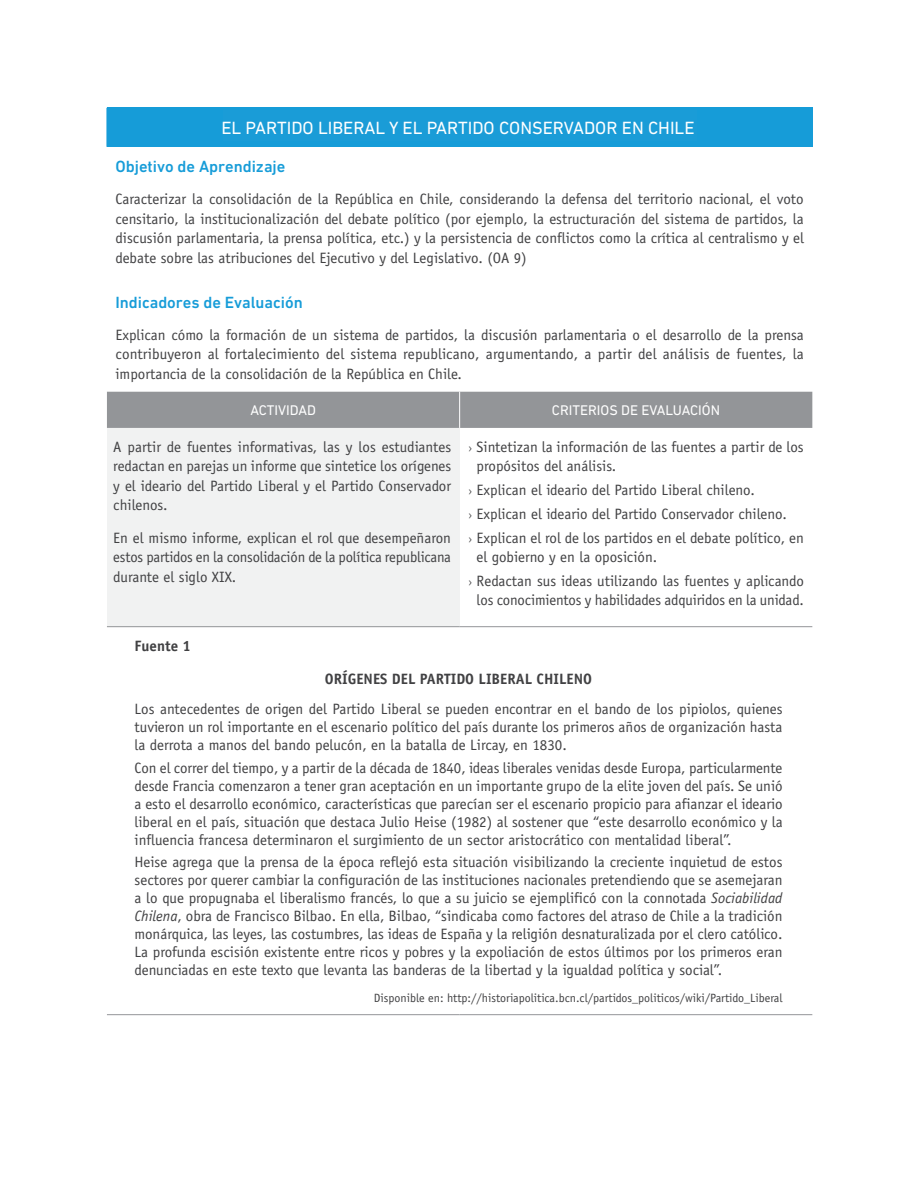
<style>
.page{position:relative;width:918px;height:1188px;background:#fff}
.page>*{position:absolute;margin:0;border:0;box-sizing:border-box;transform-origin:0 0}
.t1{font:18px "DIN Next LT Pro";color:#fff}
.t2{font:500 16.5px "DIN Next LT Pro";color:#169cd8}
.t3{font:15px/18px "Officina Sans";color:#414143;text-align:justify}
.t4{font:700 15px "Officina Sans";color:#414143}
.t5{font:14.25px "DIN Next LT Pro";color:#fff}
.t6{font:12px "Officina Sans";color:#414143}
.s1{font-family:"Dignathin"}
.s2{font-style:italic}
</style>
<div class="page">
<div style="left:107px;top:108px;width:705px;height:39px;background:#169cd8"></div>
<div style="left:107px;top:392px;width:705px;height:36px;background:#939598"></div>
<div style="left:107px;top:428px;width:353px;height:199px;background:#f1f2f2"></div>
<hr style="left:812px;top:108px;width:1px;height:39px;background:#169cd8">
<hr style="left:459px;top:392px;width:1px;height:36px;background:#fff">
<hr style="left:107px;top:626px;width:353px;height:1px;background:#939598">
<hr style="left:460px;top:626px;width:352px;height:1px;background:#939598">
<hr style="left:107px;top:1014px;width:353px;height:1px;background:#939598">
<hr style="left:460px;top:1014px;width:352px;height:1px;background:#939598">
<div style="left:223px;top:110px;width:474px;height:31px;background:#1a9cd7"></div>
<p class="t1" style="left:413px;top:118px;width:104px">VALUACIÓN 2</p>
<p class="t1" style="left:222px;top:117px;width:474px">EL PARTIDO LIBERAL Y EL PARTIDO CONSERVADOR EN CHILE</p>
<p class="t2" style="left:115px;top:157px;width:172px">Objetivo de Aprendizaje</p>
<p class="t3" style="left:115px;top:189px;width:690px;line-height:19.5px">Caracterizar la consolidación de la República en Chile, considerando la defensa del territorio nacional, el voto censitario, la institucionalización del debate político (por ejemplo, la estructuración del sistema de partidos, la discusión parlamentaria, la prensa política, etc.) y la persistencia de conflictos como la crítica al centralismo y el debate sobre las atribuciones del Ejecutivo y del Legislativo. (OA 9)</p>
<p class="t2" style="left:115px;top:293px;width:189px">Indicadores de Evaluación</p>
<p class="t3" style="left:115px;top:325px;width:690px;line-height:19.5px">Explican cómo la formación de un sistema de partidos, la discusión parlamentaria o el desarrollo de la prensa contribuyeron al fortalecimiento del sistema republicano, argumentando, a partir del análisis de fuentes, la importancia de la consolidación de la República en Chile.</p>
<p class="t5" style="left:251px;top:402px;width:67px">ACTIVIDAD</p>
<p class="t5" style="left:552px;top:402px;width:170px">CRITERIOS DE EVALUACIÓN</p>
<p class="t3" style="left:113px;top:437px;width:339px;line-height:19.5px">A partir de fuentes informativas, las y los estudiantes redactan en parejas un informe que sintetice los orígenes y el ideario del Partido Liberal y el Partido Conservador chilenos.</p>
<p class="t3" style="left:113px;top:528px;width:339px;line-height:19.5px">En el mismo informe, explican el rol que desempeñaron estos partidos en la consolidación de la política republicana durante el siglo XIX.</p>
<p class="t3" style="left:477px;top:437px;width:329px;line-height:19.5px;text-indent:-9px"><span class="s1">&gt;</span> Sintetizan la información de las fuentes a partir de los propósitos del análisis.</p>
<p class="t3" style="left:468px;top:478px;width:337px;line-height:23.7px;text-align:left"><span class="s1">&gt;</span> Explican el ideario del Partido Liberal chileno.<br><span class="s1">&gt;</span> Explican el ideario del Partido Conservador chileno.<br><span class="s1">&gt;</span> Explican el rol de los partidos en el debate político, en</p>
<p class="t3" style="left:468px;top:545px;width:337px;line-height:23.7px;text-indent:9px">el gobierno y en la oposición.<br><span class="s1">&gt;</span> Redactan sus ideas utilizando las fuentes y aplicando</p>
<p class="t3" style="left:477px;top:591px;width:329px">los conocimientos y habilidades adquiridos en la unidad.</p>
<p class="t4" style="left:135px;top:637px;width:58px">Fuente 1</p>
<p class="t4" style="left:325px;top:669px;width:269px">ORÍGENES DEL PARTIDO LIBERAL CHILENO</p>
<p class="t3" style="left:135px;top:700px;width:650px">Los antecedentes de origen del Partido Liberal se pueden encontrar en el bando de los pipiolos, quienes tuvieron un rol importante en el escenario político del país durante los primeros años de organización hasta la derrota a manos del bando pelucón, en la batalla de Lircay, en 1830.</p>
<p class="t3" style="left:135px;top:758px;width:650px">Con el correr del tiempo, y a partir de la década de 1840, ideas liberales venidas desde Europa, particularmente desde Francia comenzaron a tener gran aceptación en un importante grupo de la elite joven del país. Se unió a esto el desarrollo económico, características que parecían ser el escenario propicio para afianzar el ideario liberal en el país, situación que destaca Julio Heise (1982) al sostener que “este desarrollo económico y la influencia francesa determinaron el surgimiento de un sector aristocrático con mentalidad liberal”.</p>
<p class="t3" style="left:135px;top:853px;width:650px">Heise agrega que la prensa de la época reflejó esta situación visibilizando la creciente inquietud de estos sectores por querer cambiar la configuración de las instituciones nacionales pretendiendo que se asemejaran a lo que propugnaba el liberalismo francés, lo que a su juicio se ejemplificó con la connotada <span class="s2">Sociabilidad Chilena</span>, obra de Francisco Bilbao. En ella, Bilbao, “sindicaba como factores del atraso de Chile a la tradición monárquica, las leyes, las costumbres, las ideas de España y la religión desnaturalizada por el clero católico.<br>La profunda escisión existente entre ricos y pobres y la expoliación de estos últimos por los primeros eran denunciadas en este texto que levanta las banderas de la libertad y la igualdad política y social”.</p>
<p class="t6" style="left:374px;top:991px;width:410px">Disponible en: http://historiapolitica.bcn.cl/partidos_politicos/wiki/Partido_Liberal</p>
</div>
